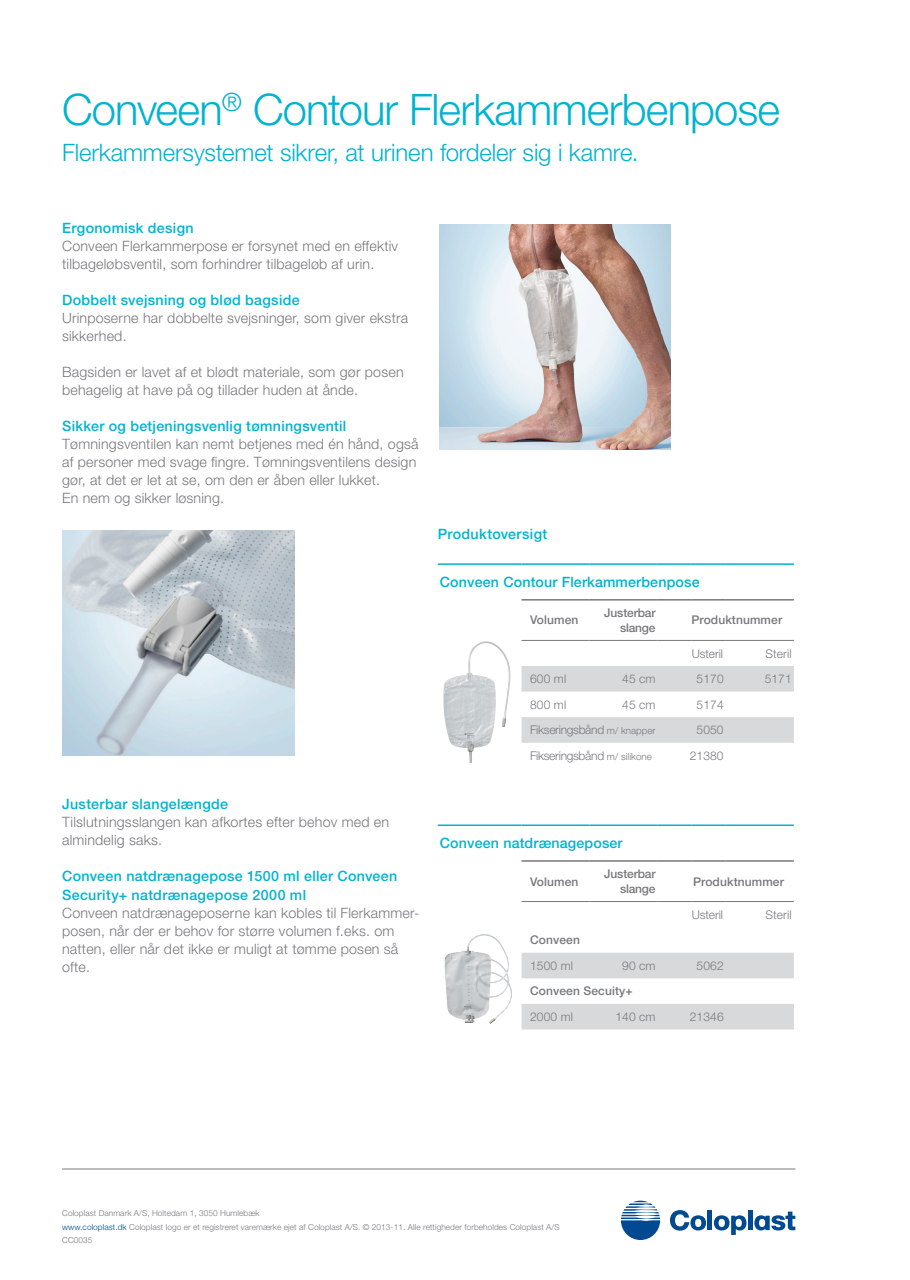
<style>
.page{position:relative;width:910px;height:1280px;background:#fff}
.page>*{position:absolute;margin:0;border:0;box-sizing:border-box;transform-origin:0 0}
.t1{font:300 43.5px "Helvetica Neue LT Pro";letter-spacing:-.02em;color:#00b3d0}
.t2{font:300 24px "Helvetica Neue LT Pro";letter-spacing:-.005em;color:#00b3d0}
.t3{font:300 14.25px/18px "Helvetica Neue LT Pro";letter-spacing:.015em;color:#76787b}
.t4{font:500 14.25px/18px "Helvetica Neue LT Pro";letter-spacing:.02em;color:#00b3d0}
.t5{font:300 12px "Helvetica Neue LT Pro";letter-spacing:.01em;color:#76787b}
.t6{font:500 12px "Helvetica Neue LT Pro";letter-spacing:.01em;color:#76787b}
.t7{font:300 12px "Helvetica Neue LT Pro";letter-spacing:-.025em;color:#76787b}
.t8{font:500 12px/15px "Helvetica Neue LT Pro";letter-spacing:-.015em;color:#76787b;text-align:right}
.t9{font:300 12px "Helvetica Neue LT Pro";letter-spacing:-.01em;color:#76787b}
.t10{font:300 8.25px/13.2px "Helvetica Neue LT Pro";letter-spacing:.01em;color:#76787b}
.s1{font-size:9.75px}
.s2{color:#014990}
</style>
<div class="page">
<svg style="left:670px;top:1210px;width:36px;height:20px"></svg>
<div style="left:707px;top:1210px;width:5px;height:20px;background:#014990"></div>
<hr style="left:748px;top:1210px;width:4px;height:20px;background:#014990">
<svg style="left:713px;top:1215px;width:33px;height:19px"></svg>
<svg style="left:754px;top:1211px;width:41px;height:19px"></svg>
<svg style="left:621px;top:1200px;width:39px;height:39px"></svg>
<hr style="left:62px;top:1168px;width:733px;height:1px;background:#76787b">
<hr style="left:437px;top:563px;width:84px;height:2px;background:#00b3d0">
<hr style="left:521px;top:563px;width:68px;height:2px;background:#00b3d0">
<hr style="left:589px;top:563px;width:68px;height:2px;background:#00b3d0">
<hr style="left:657px;top:563px;width:34px;height:2px;background:#00b3d0">
<hr style="left:691px;top:563px;width:34px;height:2px;background:#00b3d0">
<hr style="left:725px;top:563px;width:68px;height:2px;background:#00b3d0">
<hr style="left:521px;top:599px;width:68px;height:1px;background:#76787b">
<hr style="left:589px;top:599px;width:68px;height:1px;background:#76787b">
<hr style="left:657px;top:599px;width:34px;height:1px;background:#76787b">
<hr style="left:691px;top:599px;width:34px;height:1px;background:#76787b">
<hr style="left:725px;top:599px;width:68px;height:1px;background:#76787b">
<hr style="left:437px;top:824px;width:84px;height:2px;background:#00b3d0">
<hr style="left:521px;top:824px;width:68px;height:2px;background:#00b3d0">
<hr style="left:589px;top:824px;width:68px;height:2px;background:#00b3d0">
<hr style="left:657px;top:824px;width:34px;height:2px;background:#00b3d0">
<hr style="left:691px;top:824px;width:34px;height:2px;background:#00b3d0">
<hr style="left:725px;top:824px;width:68px;height:2px;background:#00b3d0">
<hr style="left:521px;top:860px;width:68px;height:1px;background:#76787b">
<hr style="left:589px;top:860px;width:68px;height:1px;background:#76787b">
<hr style="left:657px;top:860px;width:34px;height:1px;background:#76787b">
<hr style="left:691px;top:860px;width:34px;height:1px;background:#76787b">
<hr style="left:725px;top:860px;width:68px;height:1px;background:#76787b">
<svg style="left:443px;top:640px;width:350px;height:123px"></svg>
<img style="left:439px;top:224px;width:231px;height:225px">
<img style="left:62px;top:530px;width:232px;height:225px">
<svg style="left:444px;top:901px;width:349px;height:128px"></svg>
<h1 class="t1" style="left:62px;top:83px;width:719px">Conveen<sup>®</sup> Contour Flerkammerbenpose</h1>
<h2 class="t2" style="left:62px;top:138px;width:578px">Flerkammersystemet sikrer, at urinen fordeler sig i kamre.</h2>
<p class="t4" style="left:62px;top:219px;width:133px">Ergonomisk design</p>
<p class="t3" style="left:62px;top:237px;width:337px">Conveen Flerkammerpose er forsynet med en effektiv tilbageløbsventil, som forhindrer tilbageløb af urin.</p>
<p class="t4" style="left:62px;top:291px;width:239px">Dobbelt svejsning og blød bagside</p>
<p class="t3" style="left:62px;top:309px;width:347px">Urinposerne har dobbelte svejsninger, som giver ekstra sikkerhed.</p>
<p class="t3" style="left:62px;top:363px;width:343px">Bagsiden er lavet af et blødt materiale, som gør posen behagelig at have på og tillader huden at ånde.</p>
<p class="t4" style="left:62px;top:417px;width:286px">Sikker og betjeningsvenlig tømningsventil</p>
<p class="t3" style="left:62px;top:435px;width:358px">Tømningsventilen kan nemt betjenes med én hånd, også af personer med svage fingre. Tømningsventilens design gør, at det er let at se, om den er åben eller lukket.<br>En nem og sikker løsning.</p>
<p class="t4" style="left:62px;top:795px;width:167px">Justerbar slangelængde</p>
<p class="t3" style="left:62px;top:813px;width:328px">Tilslutningsslangen kan afkortes efter behov med en almindelig saks.</p>
<p class="t4" style="left:62px;top:867px;width:337px">Conveen natdrænagepose 1500 ml eller Conveen<br>Security+ natdrænagepose 2000 ml</p>
<p class="t3" style="left:62px;top:903px;width:358px">Conveen natdrænageposerne kan kobles til Flerkammer&shy;posen, når der er behov for større volumen f.eks. om natten, eller når det ikke er muligt at tømme posen så ofte.</p>
<p class="t4" style="left:437px;top:525px;width:111px">Produktoversigt</p>
<p class="t4" style="left:440px;top:573px;width:261px">Conveen Contour Flerkammerbenpose</p>
<p class="t6" style="left:530px;top:613px;width:50px">Volumen</p>
<p class="t8" style="left:604px;top:605px;width:53px">Justerbar slange</p>
<p class="t6" style="left:691px;top:613px;width:92px">Produktnummer</p>
<p class="t9" style="left:691px;top:646px;width:33px">Usteril</p>
<p class="t5" style="left:765px;top:646px;width:28px">Steril</p>
<p class="t5" style="left:530px;top:671px;width:38px">600 ml</p>
<p class="t5" style="left:622px;top:671px;width:35px">45 cm</p>
<p class="t5" style="left:696px;top:671px;width:29px">5170</p>
<p class="t5" style="left:764px;top:671px;width:29px">5171</p>
<p class="t5" style="left:530px;top:697px;width:38px">800 ml</p>
<p class="t5" style="left:622px;top:697px;width:35px">45 cm</p>
<p class="t5" style="left:696px;top:697px;width:29px">5174</p>
<p class="t7" style="left:530px;top:722px;width:127px">Fikseringsbånd <span class="s1">m/ knapper</span></p>
<p class="t5" style="left:696px;top:722px;width:29px">5050</p>
<p class="t7" style="left:530px;top:748px;width:123px">Fikseringsbånd <span class="s1">m/ silikone</span></p>
<p class="t5" style="left:689px;top:748px;width:35px">21380</p>
<p class="t4" style="left:440px;top:834px;width:184px">Conveen natdrænageposer</p>
<p class="t6" style="left:530px;top:874px;width:50px">Volumen</p>
<p class="t8" style="left:604px;top:866px;width:53px">Justerbar slange</p>
<p class="t6" style="left:693px;top:874px;width:92px">Produktnummer</p>
<p class="t9" style="left:691px;top:907px;width:33px">Usteril</p>
<p class="t5" style="left:765px;top:907px;width:28px">Steril</p>
<p class="t6" style="left:530px;top:932px;width:51px">Conveen</p>
<p class="t5" style="left:530px;top:958px;width:44px">1500 ml</p>
<p class="t5" style="left:622px;top:958px;width:35px">90 cm</p>
<p class="t5" style="left:696px;top:958px;width:29px">5062</p>
<p class="t6" style="left:530px;top:983px;width:104px">Conveen Secuity+</p>
<p class="t5" style="left:530px;top:1009px;width:44px">2000 ml</p>
<p class="t5" style="left:615px;top:1009px;width:42px">140 cm</p>
<p class="t5" style="left:689px;top:1009px;width:35px">21346</p>
<p class="t10" style="left:62px;top:1206px;width:499px">Coloplast Danmark A/S, Holtedam 1, 3050 Humlebæk<br><span class="s2">www.coloplast.dk</span> Coloplast logo er et registreret varemærke ejet af Coloplast A/S. © 2013-11. Alle rettigheder forbeholdes Coloplast A/S<br>CC0035</p>
</div>
